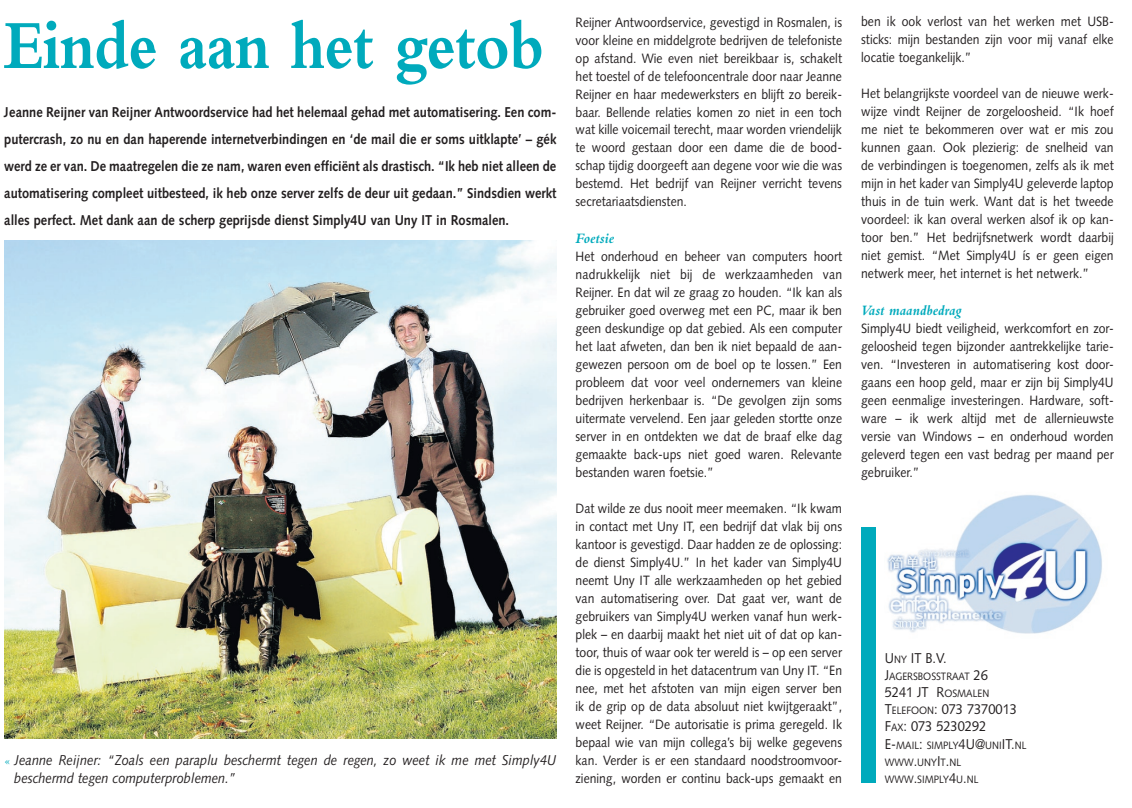
<style>
.page{position:relative;width:1132px;height:808px;background:#fff}
.page>*{position:absolute;margin:0;border:0;box-sizing:border-box;transform-origin:0 0}
.t1{font:700 72px "Bembo";letter-spacing:-.015em;color:#00aabc;scale:.85 1}
.t2{font:italic 700 15px "Bembo";color:#00aabc;scale:.95 1}
.t3{font:700 14.25px/26.8px "Syntax";color:#231f20;text-align:justify;scale:.9 1}
.t4{font:italic 14.25px/18px "Syntax";color:#231f20;scale:.9 1}
.t5{font:14.25px/17.1px "Syntax";color:#231f20;scale:.9 1}
.t6{font:13.5px/18px "Syntax";color:#231f20;text-align:justify;scale:.9 1}
.t7{font:10.65px/17.1px "Syntax";color:#231f20;scale:.9 1}
.s1{font-family:"Bodoni";font-style:normal;color:#00aabc}
.s2{font-size:10.65px}
.s3{font-size:14.25px}
</style>
<div class="page">
<div style="left:860px;top:527px;width:15px;height:255px;background:#00aabc"></div>
<img style="left:4px;top:240px;width:552px;height:499px">
<img style="left:887px;top:494px;width:215px;height:140px">
<h1 class="t1" style="left:4px;top:5px;width:636px">Einde aan het getob</h1>
<p class="t6" style="left:575px;top:13px;width:297px">Reijner Antwoordservice, gevestigd in Rosmalen, is voor kleine en middelgrote bedrijven de telefoniste op afstand. Wie even niet bereikbaar is, schakelt het toestel of de telefooncentrale door naar Jeanne Reijner en haar medewerksters en blijft zo bereik&shy;baar. Bellende relaties komen zo niet in een toch wat kille voicemail terecht, maar worden vriendelijk te woord gestaan door een dame die de bood&shy;schap tijdig doorgeeft aan degene voor wie die was bestemd. Het bedrijf van Reijner verricht tevens secretariaatsdiensten.</p>
<p class="t2" style="left:575px;top:230px;width:42px">Foetsie</p>
<p class="t6" style="left:575px;top:247px;width:298px">Het onderhoud en beheer van computers hoort nadrukkelijk niet bij de werkzaamheden van Reijner. En dat wil ze graag zo houden. “Ik kan als gebruiker goed overweg met een PC, maar ik ben geen deskundige op dat gebied. Als een computer het laat afweten, dan ben ik niet bepaald de aan&shy;gewezen persoon om de boel op te lossen.” Een probleem dat voor veel ondernemers van kleine bedrijven herkenbaar is. “De gevolgen zijn soms uitermate vervelend. Een jaar geleden stortte onze server in en ontdekten we dat de braaf elke dag gemaakte back-ups niet goed waren. Relevante bestanden waren foetsie.”</p>
<p class="t6" style="left:575px;top:499px;width:297px">Dat wilde ze dus nooit meer meemaken. “Ik kwam in contact met Uny IT, een bedrijf dat vlak bij ons kantoor is gevestigd. Daar hadden ze de oplossing: de dienst Simply4U.” In het kader van Simply4U neemt Uny IT alle werkzaamheden op het gebied van automatisering over. Dat gaat ver, want de gebruikers van Simply4U werken vanaf hun werk&shy;plek – en daarbij maakt het niet uit of dat op kan&shy;toor, thuis of waar ook ter wereld is – op een server die is opgesteld in het datacentrum van Uny IT. “En nee, met het afstoten van mijn eigen server ben ik de grip op de data absoluut niet kwijtgeraakt”, weet Reijner. “De autorisatie is prima geregeld. Ik bepaal wie van mijn collega’s bij welke gegevens kan. Verder is er een standaard noodstroomvoor&shy;ziening, worden er continu back-ups gemaakt en</p>
<p class="t3" style="left:4px;top:99px;width:615px">Jeanne Reijner van Reijner Antwoordservice had het helemaal gehad met automatisering. Een com&shy;putercrash, zo nu en dan haperende internetverbindingen en ‘de mail die er soms uitklapte’ – gék werd ze er van. De maatregelen die ze nam, waren even efficiënt als drastisch. “Ik heb niet alleen de automatisering compleet uitbesteed, ik heb onze server zelfs de deur uit gedaan.” Sindsdien werkt alles perfect. Met dank aan de scherp geprijsde dienst Simply4U van Uny IT in Rosmalen.</p>
<p class="t4" style="left:14px;top:751px;width:603px;text-indent:-10px"><span class="s1">«</span> Jeanne Reijner: “Zoals een paraplu beschermt tegen de regen, zo weet ik me met Simply4U beschermd tegen computerproblemen.”</p>
<p class="t6" style="left:860px;top:13px;width:282px">ben ik ook verlost van het werken met USB&shy;sticks: mijn bestanden zijn voor mij vanaf elke locatie toegankelijk.”</p>
<p class="t6" style="left:860px;top:85px;width:282px">Het belangrijkste voordeel van de nieuwe werk&shy;wijze vindt Reijner de zorgeloosheid. “Ik hoef me niet te bekommeren over wat er mis zou kunnen gaan. Ook plezierig: de snelheid van de verbindingen is toegenomen, zelfs als ik met mijn in het kader van Simply4U geleverde laptop thuis in de tuin werk. Want dat is het tweede voordeel: ik kan overal werken alsof ik op kan&shy;toor ben.” Het bedrijfsnetwerk wordt daarbij niet gemist. “Met Simply4U ís er geen eigen netwerk meer, het internet is het netwerk.”</p>
<p class="t2" style="left:860px;top:302px;width:107px">Vast maandbedrag</p>
<p class="t6" style="left:860px;top:319px;width:282px">Simply4U biedt veiligheid, werkcomfort en zor&shy;geloosheid tegen bijzonder aantrekkelijke tarie&shy;ven. “Investeren in automatisering kost door&shy;gaans een hoop geld, maar er zijn bij Simply4U geen eenmalige investeringen. Hardware, soft&shy;ware – ik werk altijd met de allernieuwste versie van Windows – en onderhoud worden geleverd tegen een vast bedrag per maand per gebruiker.”</p>
<p class="t5" style="left:884px;top:649px;width:70px">U<span class="s2">ny</span> IT B.V.</p>
<p class="t7" style="left:884px;top:668px;width:116px"><span class="s3">J</span>agersbosstraat <span class="s3">26</span></p>
<p class="t5" style="left:884px;top:684px;width:148px">5241 JT R<span class="s2">osmalen<br></span>T<span class="s2">elefoon</span>: 073 7370013<br>F<span class="s2">ax</span>: 073 5230292</p>
<p class="t7" style="left:884px;top:736px;width:159px"><span class="s3">E-</span>mai l<span class="s3">:</span> simply<span class="s3">4U@</span>u ni <span class="s3">IT.</span>nl www<span class="s3">.</span>uny<span class="s3">I</span>t<span class="s3">.</span>nl www<span class="s3">.</span>simply<span class="s3">4</span>u <span class="s3">.</span>nl</p>
</div>
